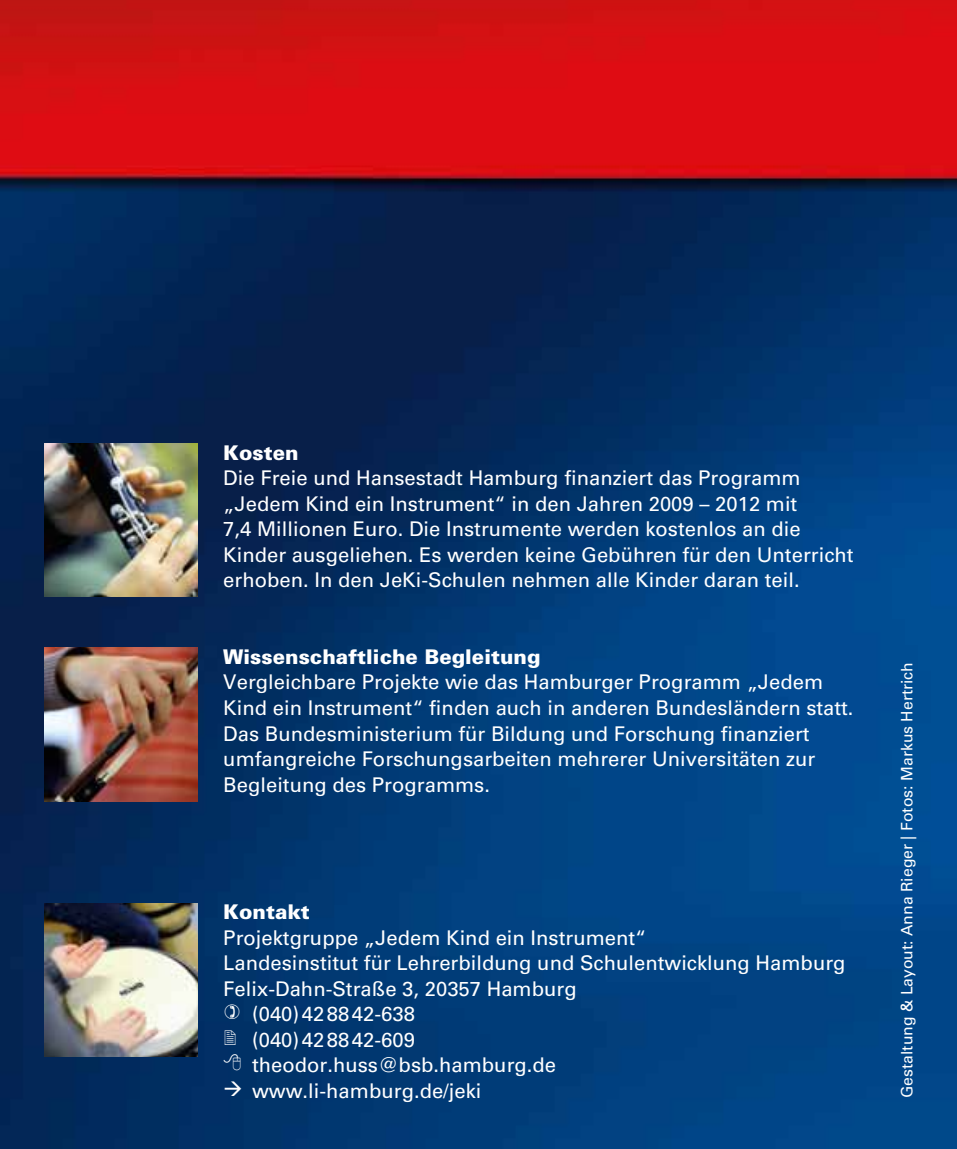
<style>
.page{position:relative;width:957px;height:1149px;background:#fff}
.page>*{position:absolute;margin:0;border:0;box-sizing:border-box;transform-origin:0 0}
.t1{font:20.25px/25.4px "Univers LT";color:#fff}
.t2{font:900 20.25px "Univers LT";color:#fff}
.t3{font:15.75px "Univers LT";color:#fff}
</style>
<div class="page">
<img style="left:0;top:0;width:957px;height:1148px">
<img style="left:45px;top:902px;width:153px;height:154px">
<img style="left:45px;top:443px;width:153px;height:153px">
<img style="left:45px;top:647px;width:153px;height:153px">
<svg style="left:225px;top:1003px;width:15px;height:15px"></svg>
<svg style="left:225px;top:1029px;width:11px;height:15px"></svg>
<svg style="left:224px;top:1053px;width:17px;height:17px"></svg>
<p class="t2" style="left:223px;top:439px;width:77px">Kosten</p>
<p class="t1" style="left:223px;top:465px;width:632px">Die Freie und Hansestadt Hamburg finanziert das Programm „Jedem Kind ein Instrument“ in den Jahren 2009 – 2012 mit<br>7,4 Millionen Euro. Die Instrumente werden kostenlos an die Kinder ausgeliehen. Es werden keine Gebühren für den Unterricht erhoben. In den JeKi-Schulen nehmen alle Kinder daran teil.</p>
<p class="t2" style="left:223px;top:643px;width:319px">Wissenschaftliche Begleitung</p>
<p class="t1" style="left:223px;top:669px;width:632px">Vergleichbare Projekte wie das Hamburger Programm „Jedem Kind ein Instrument“ finden auch in anderen Bundesländern statt.<br>Das Bundesministerium für Bildung und Forschung finanziert umfangreiche Forschungsarbeiten mehrerer Universitäten zur Begleitung des Programms.</p>
<p class="t2" style="left:223px;top:898px;width:88px">Kontakt</p>
<p class="t1" style="left:223px;top:924px;width:425px">Projektgruppe „Jedem Kind ein Instrument“</p>
<p class="t1" style="left:223px;top:950px;width:624px">Landesinstitut für Lehrerbildung und Schulentwicklung Hamburg</p>
<p class="t1" style="left:223px;top:975px;width:355px">Felix-Dahn-Straße 3, 20357 Hamburg</p>
<p class="t1" style="left:252px;top:1001px;width:164px">(040)428842-638</p>
<p class="t1" style="left:252px;top:1026px;width:164px">(040)428842-609</p>
<p class="t1" style="left:252px;top:1052px;width:306px">theodor.huss@bsb.hamburg.de</p>
<p class="t1" style="left:223px;top:1077px;width:260px">→ www.li-hamburg.de/jeki</p>
<p class="t3" style="left:897px;top:1097px;width:437px;rotate:-90deg">Gestaltung &amp; Layout: Anna Rieger | Fotos: Markus Hertrich</p>
</div>
